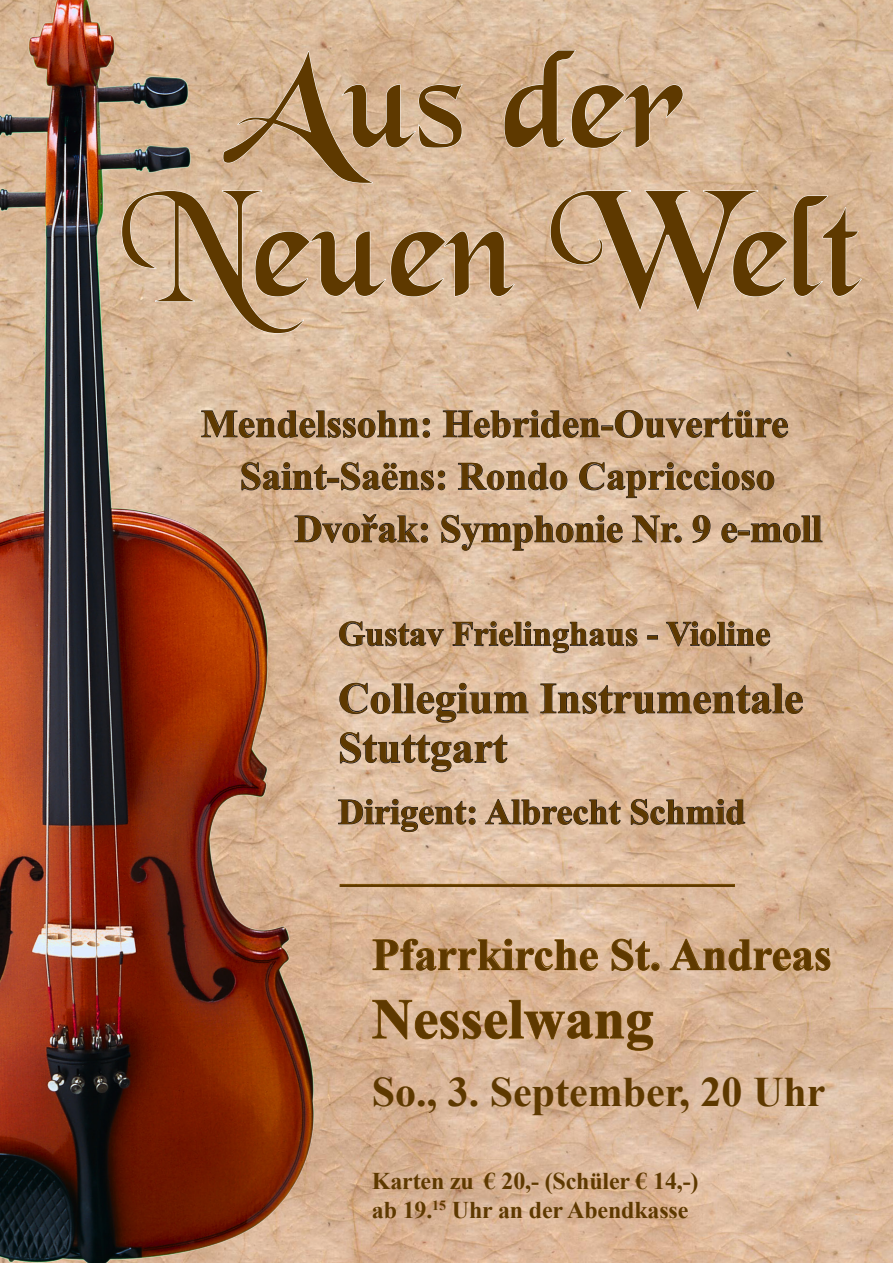
<style>
.page{position:relative;width:893px;height:1263px;background:#fff}
.page>*{position:absolute;margin:0;border:0;box-sizing:border-box;transform-origin:0 0}
.t1{font:150px "Tenace S Si";color:#5e3900}
.t2{font:145.5px "Tenace S Si";color:#5e3900}
.t3{font:700 57px "Times New Roman";color:#5e3900}
.t4{font:700 45px "Times New Roman";color:#5e3900}
.t5{font:700 43.5px "Times New Roman";color:#5e3900}
.t6{font:700 42px "Times New Roman";color:#5e3900}
.t7{font:700 39px "Times New Roman";color:#5e3900}
.t8{font:700 36px "Times New Roman";color:#5e3900}
.t9{font:700 34.5px "Times New Roman";color:#5e3900}
.t10{font:700 31.5px "Times New Roman";color:#5e3900}
.t11{font:700 24px "Times New Roman";letter-spacing:-.005em;color:#5e3900}
.s1{font-size:150px}
.s2{font-size:157.5px}
</style>
<div class="page">
<img style="left:315px;top:0;width:578px;height:1263px">
<svg style="left:315px;top:410px;width:115px;height:28px;background:#b99f88"></svg>
<svg style="left:443px;top:410px;width:157px;height:28px;background:#b3977e"></svg>
<div style="left:602px;top:426px;width:11px;height:4px;border:1px solid #231f20"></div>
<svg style="left:614px;top:410px;width:174px;height:28px;background:#b99e85"></svg>
<svg style="left:315px;top:462px;width:12px;height:29px"></svg>
<div style="left:328px;top:478px;width:11px;height:4px;border:1px solid #231f20"></div>
<svg style="left:341px;top:462px;width:104px;height:29px;background:#b59980"></svg>
<svg style="left:458px;top:463px;width:110px;height:28px;background:#baa189"></svg>
<svg style="left:579px;top:462px;width:195px;height:36px;background:#bea187"></svg>
<svg style="left:315px;top:514px;width:113px;height:29px;background:#b6987d"></svg>
<svg style="left:441px;top:515px;width:182px;height:36px;background:#bfa288"></svg>
<svg style="left:632px;top:515px;width:50px;height:28px"></svg>
<svg style="left:692px;top:515px;width:19px;height:28px"></svg>
<svg style="left:721px;top:523px;width:16px;height:20px"></svg>
<div style="left:738px;top:531px;width:11px;height:4px;border:1px solid #231f20"></div>
<svg style="left:751px;top:515px;width:72px;height:28px;background:#b4977e"></svg>
<svg style="left:339px;top:621px;width:105px;height:26px;background:#b79d85"></svg>
<svg style="left:452px;top:621px;width:186px;height:32px;background:#bba089"></svg>
<svg style="left:648px;top:636px;width:9px;height:3px"></svg>
<svg style="left:666px;top:621px;width:104px;height:26px;background:#b3967c"></svg>
<svg style="left:339px;top:682px;width:190px;height:41px;background:#c5a990"></svg>
<svg style="left:540px;top:683px;width:263px;height:31px;background:#b99c83"></svg>
<svg style="left:340px;top:732px;width:168px;height:40px;background:#c4a890"></svg>
<svg style="left:338px;top:799px;width:138px;height:33px;background:#bda087"></svg>
<svg style="left:485px;top:799px;width:136px;height:26px;background:#b99e86"></svg>
<svg style="left:631px;top:799px;width:114px;height:26px;background:#ae9077"></svg>
<svg style="left:340px;top:884px;width:394px;height:2px"></svg>
<svg style="left:372px;top:938px;width:226px;height:33px;background:#caa37c"></svg>
<svg style="left:611px;top:938px;width:49px;height:33px;background:#cba681"></svg>
<svg style="left:669px;top:938px;width:162px;height:33px;background:#c6a17b"></svg>
<svg style="left:372px;top:999px;width:281px;height:52px;background:#cea985"></svg>
<svg style="left:315px;top:51px;width:147px;height:133px;background:#d8b899"></svg>
<svg style="left:504px;top:50px;width:179px;height:99px;background:#dabb9e"></svg>
<svg style="left:315px;top:190px;width:200px;height:144px;background:#dbbc9e"></svg>
<svg style="left:550px;top:190px;width:312px;height:121px;background:#dabb9c"></svg>
<img style="left:0;top:0;width:315px;height:1263px">
<p class="t2" style="left:223px;top:44px;width:465px"><span class="s1">A</span>us der</p>
<p class="t1" style="left:122px;top:190px;width:744px"><span class="s2">N</span>euen <span class="s2">W</span>elt</p>
<p class="t7" style="left:201px;top:397px;width:589px">Mendelssohn: Hebriden-Ouvertüre</p>
<p class="t7" style="left:240px;top:449px;width:537px">Saint-Saëns: Rondo Capriccioso</p>
<p class="t7" style="left:295px;top:502px;width:529px">Dvořak: Symphonie Nr. 9 e-moll</p>
<p class="t9" style="left:338px;top:610px;width:434px">Gustav Frielinghaus - Violine</p>
<p class="t5" style="left:338px;top:668px;width:467px">Collegium Instrumentale</p>
<p class="t5" style="left:338px;top:718px;width:171px">Stuttgart</p>
<p class="t8" style="left:338px;top:787px;width:409px">Dirigent: Albrecht Schmid</p>
<p class="t10" style="left:340px;top:847px;width:395px">_________________________</p>
<p class="t4" style="left:372px;top:923px;width:461px">Pfarrkirche St. Andreas</p>
<p class="t3" style="left:372px;top:979px;width:283px">Nesselwang</p>
<p class="t6" style="left:372px;top:1063px;width:455px">So., 3. September, 20 Uhr</p>
<p class="t11" style="left:372px;top:1165px;width:328px">Karten zu € 20,- (Schüler € 14,-)</p>
<p class="t11" style="left:372px;top:1193px;width:318px">ab 19.<sup>15</sup> Uhr an der Abendkasse</p>
</div>
